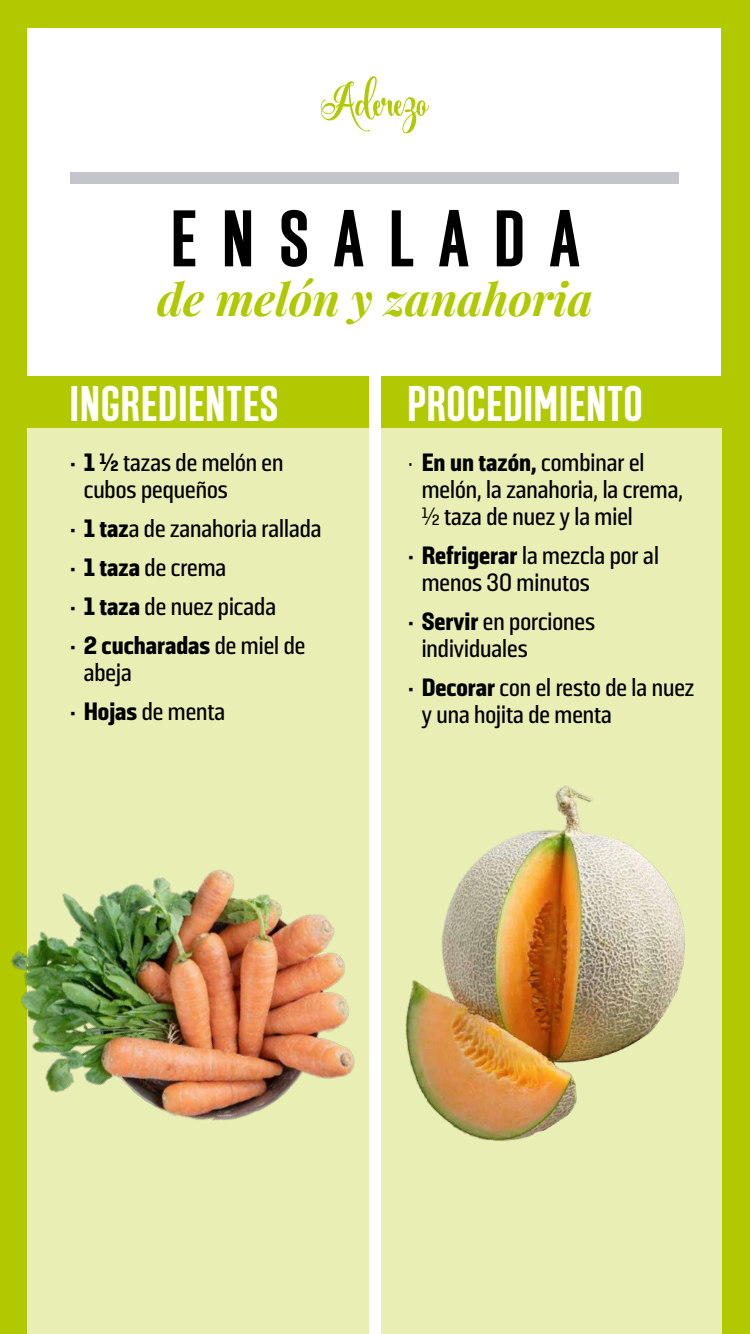
<style>
.page{position:relative;width:750px;height:1334px;background:#b1c900}
.page>*{position:absolute;margin:0;border:0;box-sizing:border-box;transform-origin:0 0}
.t1{font:700 80px "Solido Compressed";letter-spacing:.31em;color:#000}
.t2{font:700 50px "Solido Compressed";letter-spacing:.01em;color:#fff}
.t3{font:italic 700 45px "Playfair Display";color:#b1c900}
.t4{font:500 25px/27px "Solido Constricted";color:#000}
.s1{font-weight:900}
</style>
<div class="page">
<div style="left:27px;top:28px;width:693px;height:1306px;background:#fff"></div>
<div style="left:28px;top:428px;width:341px;height:906px;background:#e9eeb5"></div>
<div style="left:381px;top:428px;width:341px;height:906px;background:#e9eeb5"></div>
<div style="left:71px;top:172px;width:608px;height:12px;background:#c3c5ca"></div>
<svg style="left:321px;top:76px;width:108px;height:57px"></svg>
<div style="left:381px;top:376px;width:341px;height:52px;background:#b1c900"></div>
<div style="left:1px;top:376px;width:368px;height:52px;background:#b1c900"></div>
<img style="left:415px;top:785px;width:270px;height:357px">
<img style="left:10px;top:869px;width:405px;height:252px">
<h1 class="t1" style="left:170px;top:194px;width:411px">ENSALADA</h1>
<h3 class="t3" style="left:157px;top:263px;width:437px">de melón y zanahoria</h3>
<h2 class="t2" style="left:70px;top:375px;width:210px">INGREDIENTES</h2>
<h2 class="t2" style="left:407px;top:375px;width:237px">PROCEDIMIENTO</h2>
<p class="t4" style="left:84px;top:450px;width:201px;text-indent:-14px"><span class="s1">· 1 ½</span> tazas de melón en cubos pequeños</p>
<p class="t4" style="left:70px;top:510px;width:253px;line-height:39px"><span class="s1">· 1 taz</span>a de zanahoria rallada <span class="s1">· 1 taza</span> de crema<br><span class="s1">· 1 taza</span> de nuez picada<br><span class="s1">· 2 cucharadas</span> de miel de</p>
<p class="t4" style="left:70px;top:654px;width:157px;line-height:39px;text-indent:14px">abeja<br><span class="s1">· Hojas</span> de menta</p>
<p class="t4" style="left:422px;top:450px;width:263px;text-indent:-14px">· <span class="s1">En un tazón,</span> combinar el melón, la zanahoria, la crema, ½ taza de nuez y la miel</p>
<p class="t4" style="left:422px;top:543px;width:239px;text-indent:-14px"><span class="s1">· Refrigerar</span> la mezcla por al menos 30 minutos</p>
<p class="t4" style="left:422px;top:609px;width:175px;text-indent:-14px"><span class="s1">· Servir</span> en porciones individuales</p>
<p class="t4" style="left:422px;top:675px;width:274px;text-indent:-14px"><span class="s1">· Decorar</span> con el resto de la nuez y una hojita de menta</p>
</div>
